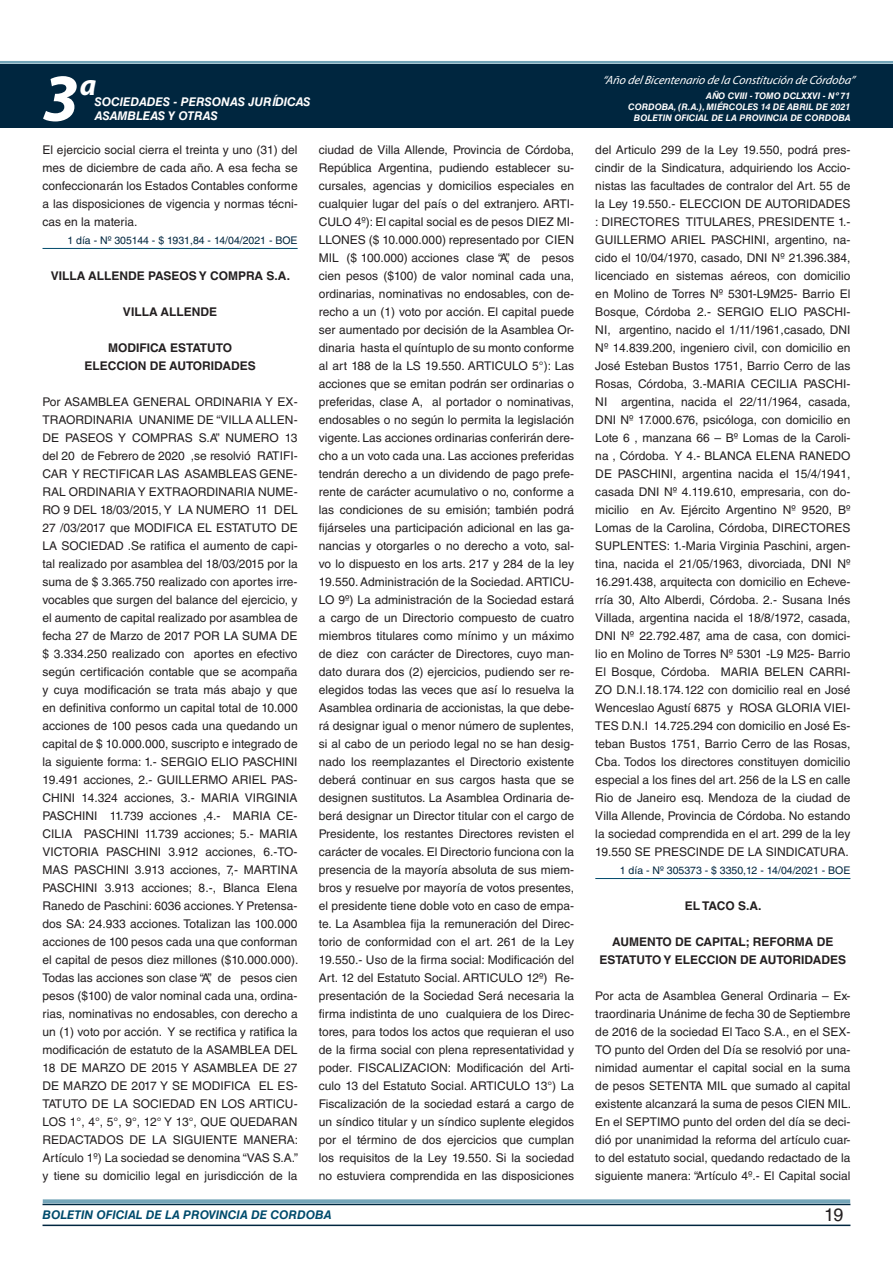
<style>
.page{position:relative;width:893px;height:1263px;background:#fff}
.page>*{position:absolute;margin:0;border:0;box-sizing:border-box;transform-origin:0 0}
.t1{font:italic 700 67.5px "Myriad Pro";color:#fff}
.t2{font:italic 700 30px "Myriad Pro";color:#fff}
.t3{font:18px "Helvetica LT Std";color:#231f20}
.t4{font:12px/18px "Helvetica LT Std";color:#231f20;text-align:justify}
.t5{font:700 12px/18px "Helvetica LT Std";color:#231f20;text-align:center}
.t6{font:italic 12px "Myriad Pro";color:#fff}
.t7{font:italic 700 12px "Helvetica LT Std";color:#fff}
.t8{font:italic 700 12px "Helvetica LT Std";color:#004b6c}
.t9{font:10.5px "Helvetica LT Std";color:#00263f}
.t10{font:italic 700 9px/10.8px "Helvetica LT Std";color:#fff;text-align:right}
</style>
<div class="page">
<div style="left:0;top:61px;width:893px;height:6px;background:#fff;opacity:.75"></div>
<div style="left:0;top:64px;width:893px;height:64px;background:#00263f"></div>
<hr style="left:43px;top:1224px;width:807px;height:2px;background:#00263f">
<div style="left:42px;top:1198px;width:809px;height:8px;background:#fff;opacity:.75"></div>
<hr style="left:43px;top:248px;width:255px;height:1px;background:#004b6c">
<hr style="left:595px;top:878px;width:255px;height:1px;background:#004b6c">
<h1 class="t1" style="left:43px;top:54px;width:38px">3</h1>
<h2 class="t2" style="left:80px;top:66px;width:18px">a</h2>
<p class="t7" style="left:95px;top:94px;width:217px">SOCIEDADES - PERSONAS JURÍDICAS</p>
<p class="t7" style="left:95px;top:109px;width:125px">ASAMBLEAS Y OTRAS</p>
<p class="t6" style="left:603px;top:72px;width:254px">“Año delBicentenario de la Constitución de Córdoba”</p>
<p class="t10" style="left:628px;top:91px;width:224px">AÑO CVIII - TOMO DCLXXVI - Nº 71<br>CORDOBA, (R.A.), MIÉRCOLES 14 DE ABRIL DE 2021<br>BOLETIN OFICIAL DE LA PROVINCIA DE CORDOBA</p>
<p class="t4" style="left:43px;top:141px;width:257px">El ejercicio social cierra el treinta y uno (31) del mes de diciembre de cada año. A esa fecha se confeccionarán los Estados Contables conforme a las disposiciones de vigencia y normas técni&shy;cas en la materia.</p>
<p class="t9" style="left:67px;top:234px;width:232px">1 día - Nº 305144 - $ 1931,84 - 14/04/2021 - BOE</p>
<p class="t5" style="left:51px;top:266px;width:241px">VILLA ALLENDE PASEOS Y COMPRA S.A.</p>
<p class="t5" style="left:123px;top:302px;width:96px">VILLA ALLENDE</p>
<p class="t5" style="left:84px;top:338px;width:173px">MODIFICA ESTATUTO<br>ELECCION DE AUTORIDADES</p>
<p class="t4" style="left:43px;top:393px;width:257px">Por ASAMBLEA GENERAL ORDINARIA Y EX-TRAORDINARIA UNANIME DE “VILLA ALLEN-DE PASEOS Y COMPRAS S.A” NUMERO 13 del 20 de Febrero de 2020 ,se resolvió RATIFI-CAR Y RECTIFICAR LAS ASAMBLEAS GENE-RAL ORDINARIA Y EXTRAORDINARIA NUME-RO 9 DEL 18/03/2015, Y LA NUMERO 11 DEL 27 /03/2017 que MODIFICA EL ESTATUTO DE LA SOCIEDAD .Se ratifica el aumento de capi&shy;tal realizado por asamblea del 18/03/2015 por la suma de $ 3.365.750 realizado con aportes irre&shy;vocables que surgen del balance del ejercicio, y el aumento de capital realizado por asamblea de fecha 27 de Marzo de 2017 POR LA SUMA DE $ 3.334.250 realizado con aportes en efectivo según certificación contable que se acompaña y cuya modificación se trata más abajo y que en definitiva conformo un capital total de 10.000 acciones de 100 pesos cada una quedando un capital de $ 10.000.000, suscripto e integrado de la siguiente forma: 1.- SERGIO ELIO PASCHINI 19.491 acciones, 2.- GUILLERMO ARIEL PAS-CHINI 14.324 acciones, 3.- MARIA VIRGINIA PASCHINI 11.739 acciones ,4.- MARIA CE-CILIA PASCHINI 11.739 acciones; 5.- MARIA VICTORIA PASCHINI 3.912 acciones, 6.-TO-MAS PASCHINI 3.913 acciones, 7,- MARTINA PASCHINI 3.913 acciones; 8.-, Blanca Elena Ranedo de Paschini: 6036 acciones. Y Pretensa&shy;dos SA: 24.933 acciones. Totalizan las 100.000 acciones de 100 pesos cada una que conforman el capital de pesos diez millones ($10.000.000).<br>Todas las acciones son clase “A”, de pesos cien pesos ($100) de valor nominal cada una, ordina&shy;rias, nominativas no endosables, con derecho a un (1) voto por acción. Y se rectifica y ratifica la modificación de estatuto de la ASAMBLEA DEL 18 DE MARZO DE 2015 Y ASAMBLEA DE 27<br>DE MARZO DE 2017 Y SE MODIFICA EL ES-TATUTO DE LA SOCIEDAD EN LOS ARTICU-LOS 1°, 4°, 5°, 9°, 12° Y 13°, QUE QUEDARAN REDACTADOS DE LA SIGUIENTE MANERA:<br>Artículo 1º) La sociedad se denomina “VAS S.A.” y tiene su domicilio legal en jurisdicción de la</p>
<p class="t4" style="left:319px;top:141px;width:257px">ciudad de Villa Allende, Provincia de Córdoba, República Argentina, pudiendo establecer su&shy;cursales, agencias y domicilios especiales en cualquier lugar del país o del extranjero. ARTI-CULO 4º): El capital social es de pesos DIEZ MI-LLONES ($ 10.000.000) representado por CIEN MIL ($ 100.000) acciones clase “A”, de pesos cien pesos ($100) de valor nominal cada una, ordinarias, nominativas no endosables, con de&shy;recho a un (1) voto por acción. El capital puede ser aumentado por decisión de la Asamblea Or&shy;dinaria hasta el quíntuplo de su monto conforme al art 188 de la LS 19.550. ARTICULO 5°): Las acciones que se emitan podrán ser ordinarias o preferidas, clase A, al portador o nominativas, endosables o no según lo permita la legislación vigente. Las acciones ordinarias conferirán dere&shy;cho a un voto cada una. Las acciones preferidas tendrán derecho a un dividendo de pago prefe&shy;rente de carácter acumulativo o no, conforme a las condiciones de su emisión; también podrá fijárseles una participación adicional en las ga&shy;nancias y otorgarles o no derecho a voto, sal&shy;vo lo dispuesto en los arts. 217 y 284 de la ley 19.550. Administración de la Sociedad. ARTICU-LO 9º) La administración de la Sociedad estará a cargo de un Directorio compuesto de cuatro miembros titulares como mínimo y un máximo de diez con carácter de Directores, cuyo man&shy;dato durara dos (2) ejercicios, pudiendo ser re&shy;elegidos todas las veces que así lo resuelva la Asamblea ordinaria de accionistas, la que debe&shy;rá designar igual o menor número de suplentes, si al cabo de un periodo legal no se han desig&shy;nado los reemplazantes el Directorio existente deberá continuar en sus cargos hasta que se designen sustitutos. La Asamblea Ordinaria de&shy;berá designar un Director titular con el cargo de Presidente, los restantes Directores revisten el carácter de vocales. El Directorio funciona con la presencia de la mayoría absoluta de sus miem&shy;bros y resuelve por mayoría de votos presentes, el presidente tiene doble voto en caso de empa&shy;te. La Asamblea fija la remuneración del Direc&shy;torio de conformidad con el art. 261 de la Ley 19.550.- Uso de la firma social: Modificación del Art. 12 del Estatuto Social. ARTICULO 12º) Re&shy;presentación de la Sociedad Será necesaria la firma indistinta de uno cualquiera de los Direc&shy;tores, para todos los actos que requieran el uso de la firma social con plena representatividad y poder. FISCALIZACION: Modificación del Arti&shy;culo 13 del Estatuto Social. ARTICULO 13°) La Fiscalización de la sociedad estará a cargo de un síndico titular y un síndico suplente elegidos por el término de dos ejercicios que cumplan los requisitos de la Ley 19.550. Si la sociedad no estuviera comprendida en las disposiciones</p>
<p class="t4" style="left:595px;top:141px;width:257px">del Articulo 299 de la Ley 19.550, podrá pres&shy;cindir de la Sindicatura, adquiriendo los Accio&shy;nistas las facultades de contralor del Art. 55 de la Ley 19.550.- ELECCION DE AUTORIDADES : DIRECTORES TITULARES, PRESIDENTE 1.- GUILLERMO ARIEL PASCHINI, argentino, na&shy;cido el 10/04/1970, casado, DNI Nº 21.396.384, licenciado en sistemas aéreos, con domicilio en Molino de Torres Nº 5301-L9M25- Barrio El Bosque, Córdoba 2.- SERGIO ELIO PASCHI-NI, argentino, nacido el 1/11/1961,casado, DNI Nº 14.839.200, ingeniero civil, con domicilio en José Esteban Bustos 1751, Barrio Cerro de las Rosas, Córdoba, 3.-MARIA CECILIA PASCHI-NI argentina, nacida el 22/11/1964, casada, DNI Nº 17.000.676, psicóloga, con domicilio en Lote 6 , manzana 66 – Bº Lomas de la Caroli&shy;na , Córdoba. Y 4.- BLANCA ELENA RANEDO DE PASCHINI, argentina nacida el 15/4/1941, casada DNI Nº 4.119.610, empresaria, con do&shy;micilio en Av. Ejército Argentino Nº 9520, Bº Lomas de la Carolina, Córdoba, DIRECTORES SUPLENTES: 1.-Maria Virginia Paschini, argen&shy;tina, nacida el 21/05/1963, divorciada, DNI Nº 16.291.438, arquitecta con domicilio en Echeve&shy;rría 30, Alto Alberdi, Córdoba. 2.- Susana Inés Villada, argentina nacida el 18/8/1972, casada, DNI Nº 22.792.487, ama de casa, con domici&shy;lio en Molino de Torres Nº 5301 -L9 M25- Barrio El Bosque, Córdoba. MARIA BELEN CARRI-ZO D.N.I.18.174.122 con domicilio real en José Wenceslao Agustí 6875 y ROSA GLORIA VIEI-TES D.N.I 14.725.294 con domicilio en José Es&shy;teban Bustos 1751, Barrio Cerro de las Rosas, Cba. Todos los directores constituyen domicilio especial a los fines del art. 256 de la LS en calle Rio de Janeiro esq. Mendoza de la ciudad de Villa Allende, Provincia de Córdoba. No estando la sociedad comprendida en el art. 299 de la ley 19.550 SE PRESCINDE DE LA SINDICATURA.</p>
<p class="t9" style="left:620px;top:864px;width:232px">1 día - Nº 305373 - $ 3350,12 - 14/04/2021 - BOE</p>
<p class="t5" style="left:685px;top:896px;width:78px">EL TACO S.A.</p>
<p class="t5" style="left:600px;top:932px;width:248px">AUMENTO DE CAPITAL; REFORMA DE<br>ESTATUTO Y ELECCION DE AUTORIDADES</p>
<p class="t4" style="left:595px;top:987px;width:257px">Por acta de Asamblea General Ordinaria – Ex&shy;traordinaria Unánime de fecha 30 de Septiembre de 2016 de la sociedad El Taco S.A., en el SEX-TO punto del Orden del Día se resolvió por una&shy;nimidad aumentar el capital social en la suma de pesos SETENTA MIL que sumado al capital existente alcanzará la suma de pesos CIEN MIL.<br>En el SEPTIMO punto del orden del día se deci&shy;dió por unanimidad la reforma del artículo cuar&shy;to del estatuto social, quedando redactado de la siguiente manera: “Artículo 4º.- El Capital social</p>
<p class="t8" style="left:43px;top:1208px;width:290px">BOLETIN OFICIAL DE LA PROVINCIA DE CORDOBA</p>
<h3 class="t3" style="left:824px;top:1204px;width:21px">19</h3>
</div>
